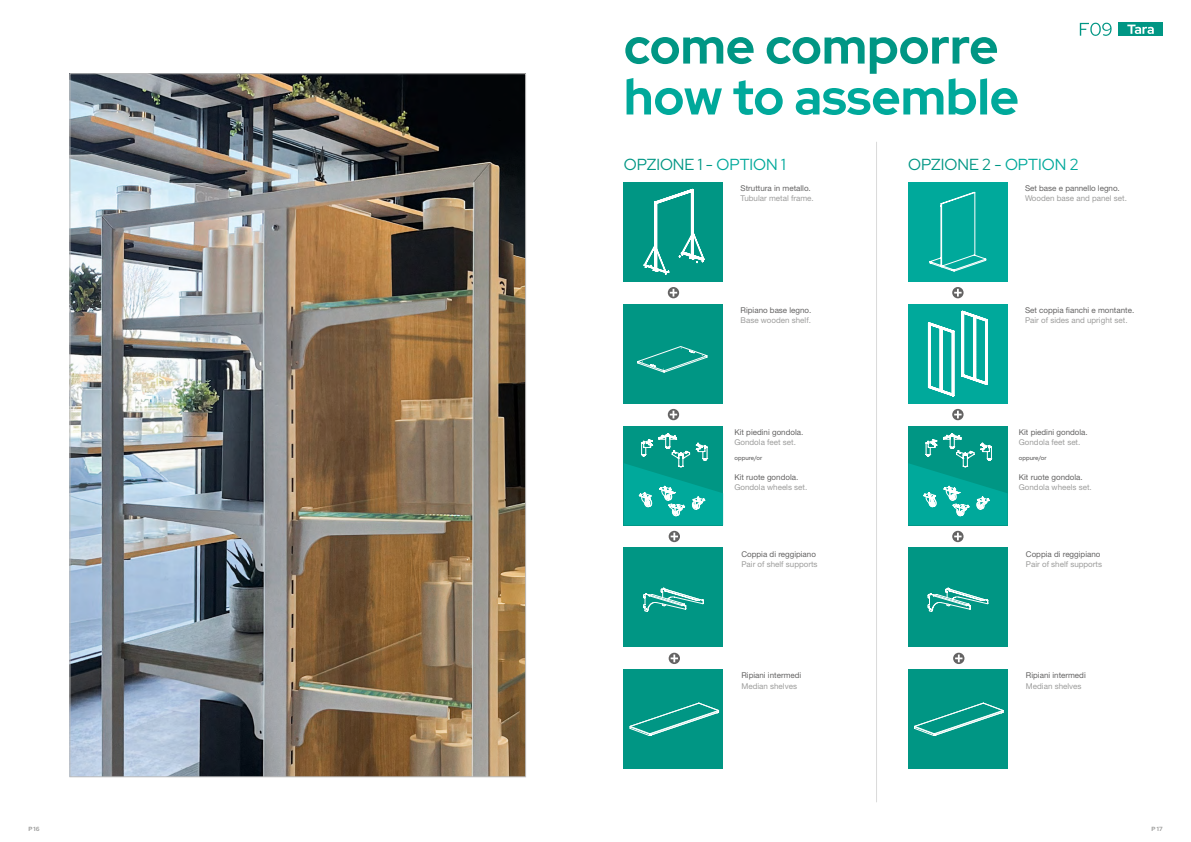
<style>
.page{position:relative;width:1191px;height:842px;background:#fff}
.page>*{position:absolute;margin:0;border:0;box-sizing:border-box;transform-origin:0 0}
.t1{font:700 50px "Red Hat Display";color:#00a99b}
.t2{font:700 50px "Red Hat Display";color:#009684}
.t3{font:16px "Red Hat Display";color:#009684}
.t4{font:8px "Helvetica Neue LT Std";color:#646363}
.t5{font:8px "Helvetica Neue LT Std";color:#9d9d9c}
.t6{font:500 6px "Red Hat Display";color:#646363}
.t7{font:700 6px "Red Hat Display";color:#9d9d9c}
.s1{color:#00a99b}
</style>
<div class="page">
<img style="left:72px;top:76px;width:452px;height:699px">
<svg style="left:1079px;top:23px;width:32px;height:13px"></svg>
<div style="left:1118px;top:23px;width:44px;height:13px;background:#009684"></div>
<svg style="left:1127px;top:25px;width:26px;height:9px"></svg>
<div style="left:624px;top:182px;width:99px;height:99px;background:#009684"></div>
<div style="left:908px;top:182px;width:99px;height:99px;background:#00a99b"></div>
<div style="left:624px;top:304px;width:99px;height:99px;background:#009684"></div>
<div style="left:908px;top:304px;width:99px;height:99px;background:#00a99b"></div>
<div style="left:624px;top:426px;width:99px;height:99px;background:#009684"></div>
<div style="left:908px;top:426px;width:99px;height:99px;background:#009684"></div>
<div style="left:624px;top:548px;width:99px;height:99px;background:#009684"></div>
<div style="left:908px;top:548px;width:99px;height:99px;background:#009684"></div>
<div style="left:624px;top:670px;width:99px;height:99px;background:#009684"></div>
<div style="left:908px;top:670px;width:99px;height:99px;background:#009684"></div>
<svg style="left:668px;top:287px;width:11px;height:11px"></svg>
<svg style="left:670px;top:289px;width:7px;height:8px"></svg>
<svg style="left:952px;top:287px;width:11px;height:11px"></svg>
<svg style="left:954px;top:289px;width:7px;height:8px"></svg>
<svg style="left:668px;top:409px;width:11px;height:11px"></svg>
<svg style="left:670px;top:411px;width:7px;height:7px"></svg>
<svg style="left:952px;top:409px;width:11px;height:11px"></svg>
<svg style="left:954px;top:411px;width:7px;height:7px"></svg>
<svg style="left:668px;top:531px;width:12px;height:11px"></svg>
<svg style="left:670px;top:533px;width:8px;height:7px"></svg>
<svg style="left:952px;top:531px;width:11px;height:11px"></svg>
<svg style="left:954px;top:533px;width:7px;height:7px"></svg>
<svg style="left:668px;top:653px;width:12px;height:11px"></svg>
<svg style="left:670px;top:654px;width:8px;height:8px"></svg>
<svg style="left:953px;top:653px;width:11px;height:11px"></svg>
<svg style="left:955px;top:654px;width:7px;height:8px"></svg>
<svg style="left:643px;top:588px;width:61px;height:24px"></svg>
<svg style="left:927px;top:588px;width:61px;height:24px"></svg>
<svg style="left:629px;top:703px;width:90px;height:33px"></svg>
<svg style="left:914px;top:703px;width:90px;height:33px"></svg>
<svg style="left:624px;top:433px;width:99px;height:92px"></svg>
<svg style="left:908px;top:433px;width:99px;height:92px"></svg>
<hr style="left:876px;top:142px;width:1px;height:660px;background:#000">
<svg style="left:644px;top:189px;width:60px;height:85px"></svg>
<svg style="left:929px;top:192px;width:57px;height:79px"></svg>
<svg style="left:637px;top:346px;width:70px;height:26px"></svg>
<svg style="left:928px;top:311px;width:59px;height:85px"></svg>
<h1 class="t2" style="left:624px;top:13px;width:376px">come comporre</h1>
<h1 class="t1" style="left:624px;top:64px;width:397px">how to assemble</h1>
<h2 class="t3" style="left:624px;top:154px;width:163px">OPZIONE 1 - <span class="s1">OPTION 1</span></h2>
<h2 class="t3" style="left:908px;top:154px;width:172px">OPZIONE 2 - <span class="s1">OPTION 2</span></h2>
<p class="t4" style="left:1025px;top:183px;width:96px">Set base e pannello legno.</p>
<p class="t5" style="left:1025px;top:194px;width:103px">Wooden base and panel set.</p>
<p class="t4" style="left:740px;top:183px;width:72px">Struttura in metallo.</p>
<p class="t5" style="left:740px;top:194px;width:75px">Tubular metal frame.</p>
<p class="t4" style="left:740px;top:305px;width:72px">Ripiano base legno.</p>
<p class="t5" style="left:740px;top:316px;width:72px">Base wooden shelf.</p>
<p class="t4" style="left:1025px;top:305px;width:111px">Set coppia fianchi e montante.</p>
<p class="t5" style="left:1025px;top:316px;width:104px">Pair of sides and upright set.</p>
<p class="t4" style="left:734px;top:427px;width:70px">Kit piedini gondola.</p>
<p class="t4" style="left:1018px;top:427px;width:70px">Kit piedini gondola.</p>
<p class="t5" style="left:734px;top:437px;width:63px">Gondola feet set.</p>
<p class="t5" style="left:1018px;top:437px;width:63px">Gondola feet set.</p>
<p class="t4" style="left:734px;top:472px;width:65px">Kit ruote gondola.</p>
<p class="t4" style="left:1018px;top:472px;width:65px">Kit ruote gondola.</p>
<p class="t5" style="left:734px;top:483px;width:74px">Gondola wheels set.</p>
<p class="t5" style="left:1018px;top:483px;width:74px">Gondola wheels set.</p>
<p class="t6" style="left:734px;top:454px;width:29px">oppure/or</p>
<p class="t6" style="left:1018px;top:454px;width:29px">oppure/or</p>
<p class="t4" style="left:741px;top:549px;width:76px">Coppia di reggipiano</p>
<p class="t4" style="left:1026px;top:549px;width:76px">Coppia di reggipiano</p>
<p class="t5" style="left:741px;top:559px;width:78px">Pair of shelf supports</p>
<p class="t5" style="left:1026px;top:559px;width:78px">Pair of shelf supports</p>
<p class="t4" style="left:741px;top:671px;width:61px">Ripiani intermedi</p>
<p class="t4" style="left:1026px;top:671px;width:61px">Ripiani intermedi</p>
<p class="t5" style="left:741px;top:681px;width:57px">Median shelves</p>
<p class="t5" style="left:1026px;top:681px;width:57px">Median shelves</p>
<p class="t7" style="left:28px;top:824px;width:13px">P 16</p>
<p class="t7" style="left:1151px;top:824px;width:12px">P 17</p>
</div>
